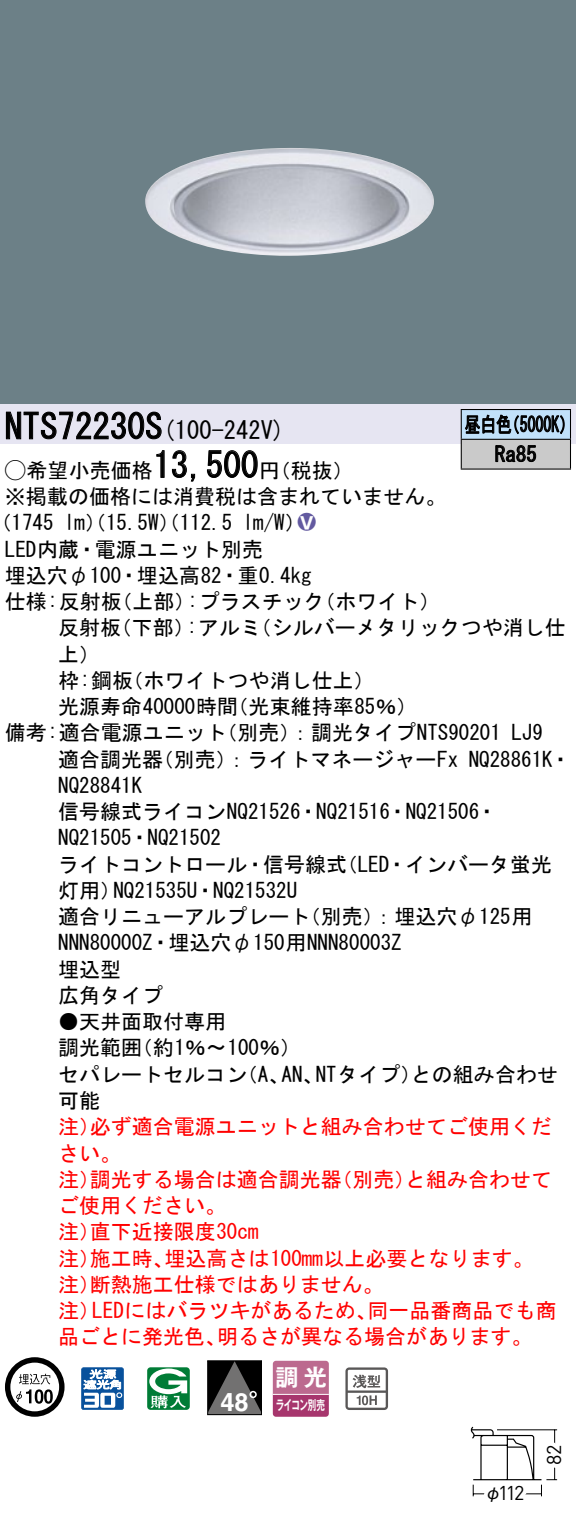
<style>
.page{position:relative;width:576px;height:1520px;background:#fff}
.page>*{position:absolute;margin:0;border:0;box-sizing:border-box;transform-origin:0 0}
.t1{font:35px "MS Gothic";color:#000}
.t2{font:700 25.2px "Helvetica LT Std";color:#fff}
.t3{font:24.5px "MS Gothic";color:#000}
.t4{font:23.1px "Gothic MB101 Pro De Bold 90 pv RKSJ H";color:#fff}
.t5{font:21px/26.2px "MS Gothic";color:#000}
.t6{font:21px/26.2px "MS Gothic";color:#f00}
.t7{font:21px/29.8px "MS Gothic";color:#000;scale:.75 1}
.t8{font:21px "Ford Classification 1";color:#635aa0}
.t9{font:19.95px "DINOT";color:#000}
.t10{font:17.5px "Gothic BBB Pro Medium 90 pv RKSJ H";color:#000}
.t11{font:13.3px "Gothic MB101 Pro De Bold 90 pv RKSJ H";letter-spacing:-.05em;color:#fff;scale:.65 1}
.s1{font-size:35px}
.s2{font-family:"Ford Classification 1"}
.s3{color:#fff}
</style>
<div class="page">
<div style="left:0;top:0;width:575px;height:404px;background:#6c8087"></div>
<img style="left:145px;top:148px;width:289px;height:108px">
<div style="left:0;top:404px;width:575px;height:40px;background:#e6e5f2"></div>
<svg style="left:6px;top:411px;width:156px;height:29px"></svg>
<svg style="left:156px;top:450px;width:9px;height:28px"></svg>
<svg style="left:171px;top:450px;width:25px;height:32px"></svg>
<svg style="left:207px;top:450px;width:51px;height:28px"></svg>
<svg style="left:5px;top:1357px;width:59px;height:59px"></svg>
<svg style="left:44px;top:1389px;width:9px;height:14px"></svg>
<svg style="left:81px;top:1367px;width:43px;height:42px"></svg>
<svg style="left:147px;top:1367px;width:43px;height:42px"></svg>
<svg style="left:209px;top:1362px;width:51px;height:51px;background:#3d3d3d"></svg>
<svg style="left:249px;top:1390px;width:8px;height:8px"></svg>
<div style="left:207px;top:1360px;width:55px;height:55px;border:1px solid #000"></div>
<svg style="left:272px;top:1360px;width:56px;height:56px;background:#b65a85"></svg>
<hr style="left:273px;top:1393px;width:55px;height:2px;background:#fff">
<svg style="left:345px;top:1367px;width:43px;height:43px"></svg>
<div style="left:461px;top:409px;width:109px;height:30px;background:#c1e1fa"></div>
<div style="left:461px;top:439px;width:109px;height:30px;background:#cacaca"></div>
<hr style="left:460px;top:409px;width:110px;height:1px;background:#000">
<hr style="left:569px;top:410px;width:2px;height:29px;background:#000">
<hr style="left:460px;top:439px;width:110px;height:1px;background:#000">
<hr style="left:569px;top:440px;width:2px;height:28px;background:#000">
<hr style="left:460px;top:468px;width:110px;height:2px;background:#000">
<svg style="left:460px;top:410px;width:104px;height:58px"></svg>
<svg style="left:470px;top:1426px;width:88px;height:71px"></svg>
<h1 class="t1" style="left:5px;top:409px;width:142px">NTS72230</h1>
<p class="t3" style="left:145px;top:418px;width:141px">(<span class="s1">S</span> 100-242 (V</p>
<h1 class="t1" style="left:153px;top:447px;width:106px">13,500</h1>
<p class="t5" style="left:5px;top:457px;width:442px"><span class="s2">A</span>希望小売価格<br>※掲載の価格には消費税は含まれていません。</p>
<p class="t8" style="left:298px;top:511px;width:19px">2<span class="s3">8</span></p>
<p class="t5" style="left:259px;top:457px;width:96px">（円税抜(</p>
<p class="t5" style="left:243px;top:509px;width:64px">l m (W/</p>
<p class="t5" style="left:5px;top:509px;width:308px;text-indent:-14px">（1745<br>LED内蔵・電源ユニット別売<br>埋込穴φ100・埋込高82・重0.4kg</p>
<p class="t5" style="left:64px;top:509px;width:169px">lm）（15.5 ）（W 112.5</p>
<p class="t5" style="left:5px;top:588px;width:118px">仕様:反射板</p>
<p class="t5" style="left:111px;top:588px;width:85px">（上部）</p>
<p class="t5" style="left:187px;top:588px;width:139px">:プラスチック</p>
<p class="t5" style="left:314px;top:588px;width:127px">（ホワイト(</p>
<p class="t7" style="left:494px;top:409px;width:57px;text-indent:-30px">昼白色<br>Ra85</p>
<p class="t7" style="left:504px;top:409px;width:96px">（5000 (K</p>
<p class="t5" style="left:58px;top:614px;width:64px">反射板上(</p>
<p class="t5" style="left:111px;top:614px;width:85px">（下部）</p>
<p class="t5" style="left:187px;top:614px;width:76px">:アルミ</p>
<p class="t5" style="left:250px;top:614px;width:316px">（シルバーメタリックつや消し仕</p>
<p class="t5" style="left:58px;top:667px;width:76px">枠:鋼板</p>
<p class="t5" style="left:122px;top:667px;width:253px">（ホワイトつや消し仕上(</p>
<p class="t5" style="left:58px;top:693px;width:181px">光源寿命40000時間</p>
<p class="t5" style="left:227px;top:693px;width:191px">（光束維持率85％(</p>
<p class="t5" style="left:216px;top:719px;width:286px">（別売：）調光タイプNTS90201</p>
<p class="t5" style="left:5px;top:719px;width:223px">備考:適合電源ユニット</p>
<p class="t5" style="left:511px;top:719px;width:33px">LJ9</p>
<p class="t5" style="left:153px;top:746px;width:307px">（別売：）ライトマネージャーFx</p>
<p class="t5" style="left:58px;top:746px;width:106px">適合調光器</p>
<p class="t5" style="left:58px;top:772px;width:85px">NQ28841K</p>
<p class="t5" style="left:58px;top:798px;width:441px">信号線式ライコンNQ21526・NQ21516・NQ21506・</p>
<p class="t5" style="left:58px;top:824px;width:164px">NQ21505・NQ21502</p>
<p class="t5" style="left:336px;top:851px;width:217px">（LED・インバータ蛍光</p>
<p class="t5" style="left:468px;top:746px;width:104px">NQ28861 ・K</p>
<p class="t5" style="left:58px;top:851px;width:290px;text-align:center">ライトコントロール・信号線式<br>NQ21535 ・U NQ21532U</p>
<p class="t5" style="left:58px;top:877px;width:64px">灯用）</p>
<p class="t5" style="left:58px;top:903px;width:345px">適合リニューアルプレート<br>NNN80000 ・Z 埋込穴φ150用NNN80003Z埋込型<br>広角タイプ</p>
<p class="t5" style="left:132px;top:1008px;width:171px;text-indent:-73px">●天井面取付専用<br>（約1％〜100％(</p>
<p class="t5" style="left:300px;top:903px;width:234px">（別売：）埋込穴φ125用</p>
<p class="t5" style="left:58px;top:1034px;width:85px">調光範囲</p>
<p class="t5" style="left:315px;top:1061px;width:107px">NTタイプ）</p>
<p class="t5" style="left:411px;top:1061px;width:148px">との組み合わせ</p>
<p class="t5" style="left:58px;top:1061px;width:190px">セパレートセルコン可能</p>
<p class="t6" style="left:90px;top:1113px;width:463px">必ず適合電源ユニットと組み合わせてご使用くだ</p>
<p class="t5" style="left:237px;top:1061px;width:54px">（、A</p>
<p class="t5" style="left:281px;top:1061px;width:43px">AN、</p>
<p class="t6" style="left:58px;top:1113px;width:64px">注）さい。</p>
<p class="t6" style="left:90px;top:1166px;width:253px">調光する場合は適合調光器</p>
<p class="t6" style="left:331px;top:1166px;width:85px">（別売）</p>
<p class="t6" style="left:405px;top:1166px;width:148px">と組み合わせて</p>
<p class="t6" style="left:58px;top:1166px;width:43px">注）</p>
<p class="t6" style="left:58px;top:1192px;width:169px">ご使用ください。</p>
<p class="t6" style="left:90px;top:1218px;width:170px">直下近接限度30cm</p>
<p class="t6" style="left:58px;top:1218px;width:43px">注）</p>
<p class="t6" style="left:164px;top:1244px;width:370px">埋込高さは100mm以上必要となります。</p>
<p class="t6" style="left:90px;top:1244px;width:85px">施工時、</p>
<p class="t6" style="left:90px;top:1244px;width:295px;text-indent:-32px">注）<br>断熱施工仕様ではありません。</p>
<p class="t6" style="left:58px;top:1271px;width:43px">注）</p>
<p class="t6" style="left:92px;top:1297px;width:286px">LEDにはバラツキがあるため、</p>
<p class="t6" style="left:367px;top:1297px;width:190px">同一品番商品でも商</p>
<p class="t6" style="left:58px;top:1297px;width:43px">注）</p>
<p class="t6" style="left:58px;top:1323px;width:169px">品ごとに発光色、</p>
<p class="t6" style="left:217px;top:1323px;width:317px">明るさが異なる場合があります。</p>
<p class="t2" style="left:220px;top:1387px;width:30px">48</p>
<p class="t4" style="left:275px;top:1358px;width:53px">調光</p>
<p class="t11" style="left:276px;top:1394px;width:77px">ライコン別売</p>
<p class="t9" style="left:498px;top:1479px;width:28px">112</p>
<p class="t10" style="left:484px;top:1478px;width:19px">φ</p>
<p class="t9" style="left:540px;top:1465px;width:22px;rotate:-90deg">82</p>
</div>
